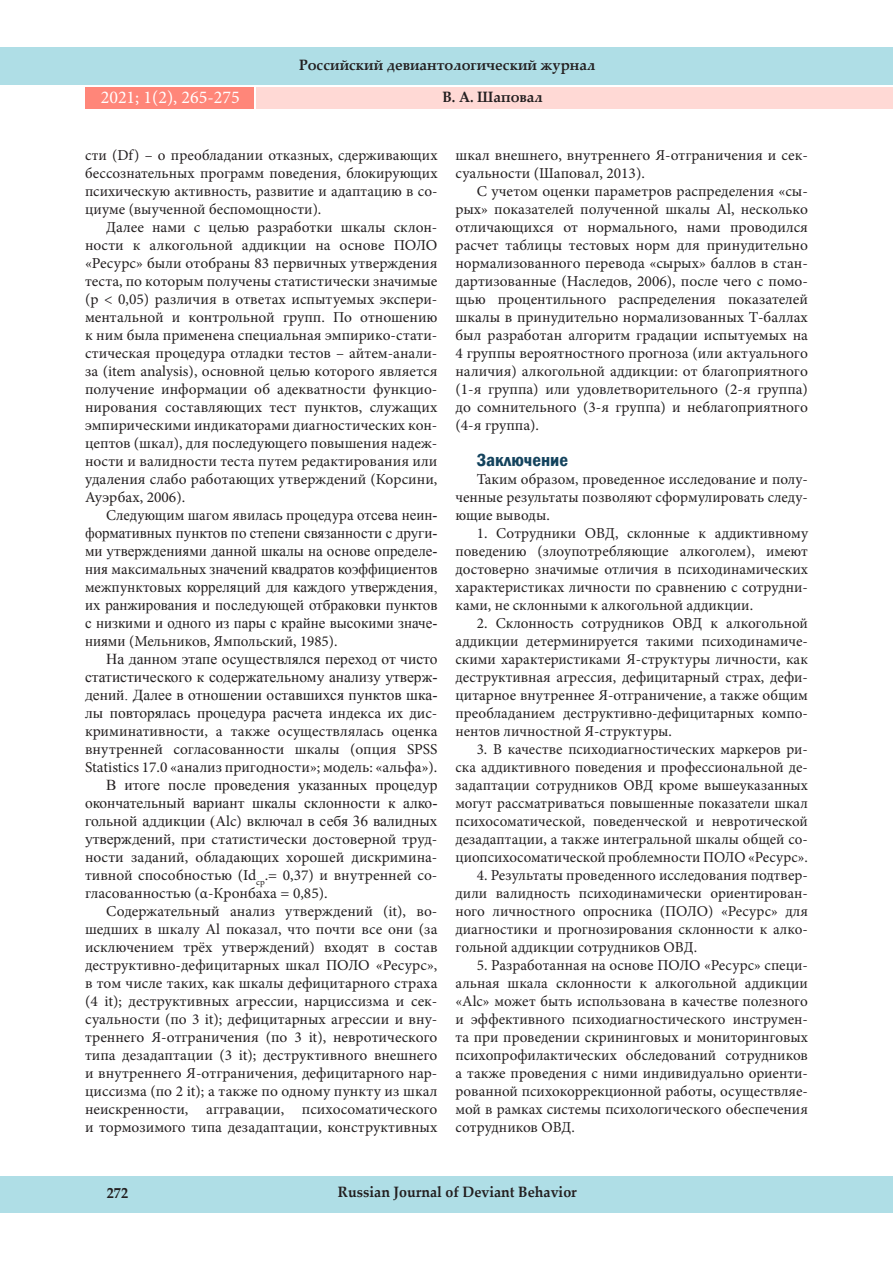
<style>
.page{position:relative;width:893px;height:1263px;background:#fff}
.page>*{position:absolute;margin:0;border:0;box-sizing:border-box;transform-origin:0 0}
.t1{font:18px "Minion Pro";color:#fff}
.t2{font:600 condensed 18px "Franklin Gothic";color:#14435d;scale:1.05 1}
.Текст_статьи{font:15.15px/18px "Minion Pro";color:#231f20;text-align:justify}
.Текст_статьи-2{font:15.15px/18px "Times New Roman";color:#231f20;text-align:justify}
.t3{font:700 15px "Palatino Linotype";color:#231f20;scale:.95 1}
.s1{font-family:"Minion Pro"}
.s2{font-family:"Times New Roman"}
</style>
<div class="page">
<div style="left:0;top:48px;width:893px;height:37px;background:#afdee6"></div>
<div style="left:0;top:1176px;width:892px;height:37px;background:#afdee6"></div>
<div style="left:257px;top:87px;width:636px;height:22px;background:#ffd9d5"></div>
<div style="left:86px;top:88px;width:168px;height:21px;background:#ff8679"></div>
<p class="t3" style="left:299px;top:54px;width:313px">Российский девиантологический журнал</p>
<p class="t1" style="left:101px;top:85px;width:140px">2021; 1(2), 265-275</p>
<p class="t3" style="left:442px;top:86px;width:107px">В. А. Шаповал</p>
<p class="Текст_статьи" style="left:85px;top:146px;width:354px">сти (Df) – о преобладании отказных, сдерживающих бессознательных программ поведения, блокирующих психическую активность, развитие и адаптацию в со&shy;циуме (выученной беспомощности).</p>
<p class="Текст_статьи" style="left:85px;top:218px;width:354px;text-indent:21px">Далее нами с целью разработки шкалы склон&shy;ности к алкогольной аддикции на основе ПОЛО «Ресурс» были отобраны 83 первичных утверждения теста, по которым получены статистически значимые (p &lt; 0,05) различия в ответах испытуемых экспери&shy;ментальной и контрольной групп. По отношению к ним была применена специальная эмпирико-стати&shy;стическая процедура отладки тестов – айтем-анали&shy;за (item analysis), основной целью которого является получение информации об адекватности функцио&shy;нирования составляющих тест пунктов, служащих эмпирическими индикаторами диагностических кон&shy;цептов (шкал), для последующего повышения надеж&shy;ности и валидности теста путем редактирования или удаления слабо работающих утверждений (Корсини, Ауэрбах, 2006).</p>
<p class="Текст_статьи-2" style="left:85px;top:506px;width:354px;text-indent:21px"><span class="s1">Следующим шагом явилась процедура</span> отсева неин&shy;формативных пунктов по степени связанности с други&shy;ми утверждениями данной шкалы на основе определе&shy;ния <span class="s1">максимальных</span> значений квадратов коэффициентов <span class="s1">межпунктовых</span> корреляций для каждого утверждения, их ранжирования и последующей отбраковки пунктов с низкими и одного из пары с крайне высокими значе&shy;ниями <span class="s1">(Мельников, Ямпольский, 1985).</span></p>
<p class="Текст_статьи-2" style="left:85px;top:650px;width:354px;text-indent:21px">На данном этапе осуществлялся переход от чисто статистического к содержательному анализу утверж&shy;дений. Далее в отношении оставшихся пунктов шка&shy;лы повторялась процедура расчета <span class="s1">индекса их дис&shy;криминативности, а также осуществлялась оценка внутренней согласованности шкалы (опция SPSS Statistics 17.0 «анализ пригодности»; модель: «альфа»).</span></p>
<p class="Текст_статьи" style="left:85px;top:776px;width:354px;text-indent:21px"><span class="s2">В итоге после проведения указанных процедур окончательный вариант шкалы склонности к алко&shy;гольной аддикции (</span>Alс) <span class="s2">включал в себя 36 валидных утверждений</span>, при статистически достоверной труд&shy;ности заданий, обладающих хорошей дискримина&shy;тивной способностью (Id<sub>ср</sub>.= 0,37) и внутренней со&shy;гласованностью (α-Кронбаха = 0,85).</p>
<p class="Текст_статьи" style="left:85px;top:902px;width:354px;text-indent:21px">Содержательный анализ утверждений (it), во&shy;шедших в шкалу Al показал, что почти все они (за исключением трёх утверждений) входят в состав деструктивно-дефицитарных шкал ПОЛО «Ресурс», в том числе таких, как шкалы дефицитарного страха (4 it); деструктивных агрессии, нарциссизма и сек&shy;суальности (по 3 it); дефицитарных агрессии и вну&shy;треннего Я-отграничения (по 3 it), невротического типа дезадаптации (3 it); деструктивного внешнего и внутреннего Я-отграничения, дефицитарного нар&shy;циссизма (по 2 it); а также по одному пункту из шкал неискренности, аггравации, психосоматического и тормозимого типа дезадаптации, конструктивных</p>
<p class="Текст_статьи" style="left:455px;top:146px;width:354px">шкал внешнего, внутреннего Я-отграничения и сек&shy;суальности (Шаповал, 2013).</p>
<p class="Текст_статьи" style="left:455px;top:182px;width:354px;text-indent:21px">С учетом оценки параметров распределения «сы&shy;рых» показателей полученной шкалы Al, несколько отличающихся от нормального, нами проводился расчет таблицы тестовых норм для принудительно нормализованного перевода «сырых» баллов в стан&shy;дартизованные (Наследов, 2006), после чего с помо&shy;щью процентильного распределения показателей шкалы в принудительно нормализованных Т-баллах был разработан алгоритм градации испытуемых на 4 группы вероятностного прогноза (или актуального наличия) алкогольной аддикции: от благоприятного (1-я группа) или удовлетворительного (2-я группа) до сомнительного (3-я группа) и неблагоприятного (4-я группа).</p>
<p class="t2" style="left:477px;top:448px;width:89px">Заключение</p>
<p class="Текст_статьи" style="left:455px;top:470px;width:354px;text-indent:21px">Таким образом, проведенное исследование и полу&shy;ченные результаты позволяют сформулировать следу&shy;ющие выводы.</p>
<p class="Текст_статьи" style="left:455px;top:524px;width:354px;text-indent:21px">1. Сотрудники ОВД, склонные к аддиктивному поведению (злоупотребляющие алкоголем), имеют достоверно значимые отличия в психодинамических характеристиках личности по сравнению с сотрудни&shy;ками, не склонными к алкогольной аддикции.</p>
<p class="Текст_статьи" style="left:455px;top:614px;width:354px;text-indent:21px">2. Склонность сотрудников ОВД к алкогольной аддикции детерминируется такими психодинамиче&shy;скими характеристиками Я-структуры личности, как деструктивная агрессия, дефицитарный страх, дефи&shy;цитарное внутреннее Я-отграничение, а также общим преобладанием деструктивно-дефицитарных компо&shy;нентов личностной Я-структуры.</p>
<p class="Текст_статьи" style="left:455px;top:740px;width:354px;text-indent:21px">3. В качестве психодиагностических маркеров ри&shy;ска аддиктивного поведения и профессиональной де&shy;задаптации сотрудников ОВД кроме вышеуказанных могут рассматриваться повышенные показатели шкал психосоматической, поведенческой и невротической дезадаптации, а также интегральной шкалы общей со&shy;циопсихосоматической проблемности ПОЛО «Ресурс».</p>
<p class="Текст_статьи" style="left:455px;top:866px;width:354px;text-indent:21px">4. Результаты проведенного исследования подтвер&shy;дили валидность психодинамически ориентирован&shy;ного личностного опросника (ПОЛО) «Ресурс» для диагностики и прогнозирования склонности к алко&shy;гольной аддикции сотрудников ОВД.</p>
<p class="Текст_статьи" style="left:455px;top:956px;width:354px;text-indent:21px">5. Разработанная на основе ПОЛО «Ресурс» специ&shy;альная шкала склонности к алкогольной аддикции «Alс» может быть использована в качестве полезного и эффективного психодиагностического инструмен&shy;та при проведении скрининговых и мониторинговых психопрофилактических обследований сотрудников а также проведения с ними индивидуально ориенти&shy;рованной психокоррекционной работы, осуществляе&shy;мой в рамках системы психологического обеспечения сотрудников ОВД.</p>
<p class="t3" style="left:107px;top:1182px;width:24px">272</p>
<p class="t3" style="left:338px;top:1181px;width:253px">Russian Journal of Deviant Behavior</p>
</div>
